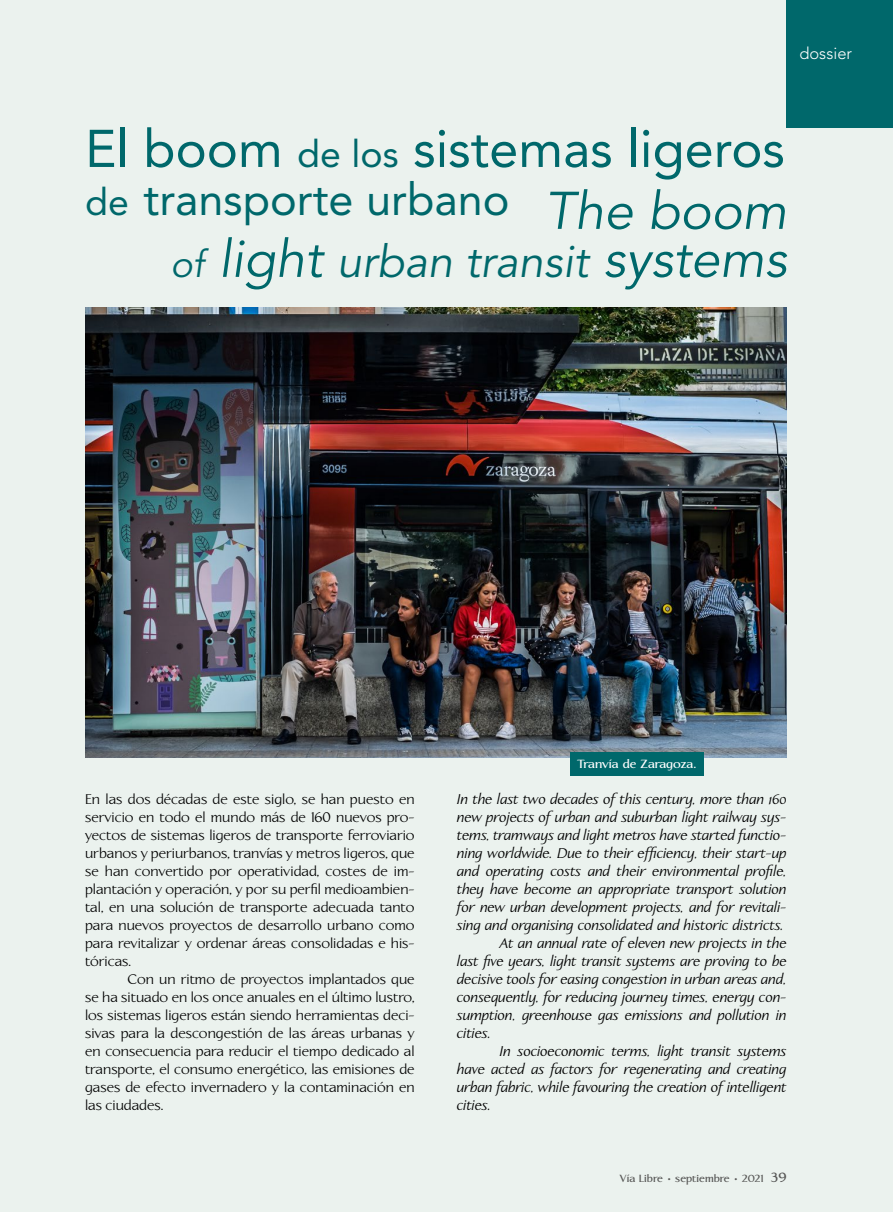
<style>
.page{position:relative;width:893px;height:1212px;background:#ebf2ee}
.page>*{position:absolute;margin:0;border:0;box-sizing:border-box;transform-origin:0 0}
.t1{font:italic 52.5px/48px "Avenir LT";color:#00686b;text-align:right}
.t2{font:52.5px "Avenir LT";color:#00686b}
.t3{font:45px "Avenir LT";color:#00686b}
.t4{font:300 16.5px "Avenir LT";color:#fff}
.t5{font:italic 14.25px "Linotype Aperto";color:#000}
.t6{font:14.25px/18px "Linotype Aperto";color:#000;text-align:justify}
.t7{font:700 12px "Linotype Aperto";color:#fff}
.t8{font:700 10.5px "Linotype Aperto";color:#575756}
.s1{font-size:37.5px}
.s2{font-size:45px}
.s3{font-size:13.5px}
</style>
<div class="page">
<div style="left:787px;top:0;width:106px;height:128px;background:#00686b"></div>
<img style="left:85px;top:308px;width:702px;height:450px">
<div style="left:570px;top:752px;width:134px;height:24px;background:#00686b"></div>
<p class="t4" style="left:799px;top:44px;width:54px">dossier</p>
<h1 class="t2" style="left:85px;top:118px;width:701px">El boom <span class="s1">de los</span> sistemas ligeros</h1>
<h2 class="t3" style="left:85px;top:173px;width:426px"><span class="s1">de</span> transporte urbano</h2>
<h1 class="t1" style="left:170px;top:188px;width:618px">The boom<br><span class="s1">of</span> light <span class="s2">urban transit</span> systems</h1>
<p class="t6" style="left:85px;top:791px;width:331px">En las dos décadas de este siglo, se han puesto en servicio en todo el mundo más de 160 nuevos pro&shy;yectos de sistemas ligeros de transporte ferroviario urbanos y periurbanos, tranvías y metros ligeros, que se han convertido por operatividad, costes de im&shy;plantación y operación, y por su perfil medioambien&shy;tal, en una solución de transporte adecuada tanto para nuevos proyectos de desarrollo urbano como para revitalizar y ordenar áreas consolidadas e his&shy;tóricas.</p>
<p class="t6" style="left:85px;top:971px;width:331px;text-indent:43px">Con un ritmo de proyectos implantados que se ha situado en los once anuales en el último lustro, los sistemas ligeros están siendo herramientas deci&shy;sivas para la descongestión de las áreas urbanas y en consecuencia para reducir el tiempo dedicado al transporte, el consumo energético, las emisiones de gases de efecto invernadero y la contaminación en las ciudades.</p>
<p class="t7" style="left:577px;top:757px;width:120px">Tranvía de Zaragoza.</p>
<p class="t5" style="left:457px;top:791px;width:331px">In the last two decades of this century, more than 160</p>
<p class="t5" style="left:457px;top:809px;width:331px">new projects of urban and suburban light railway sys-</p>
<p class="t5" style="left:457px;top:827px;width:331px">tems, tramways and light metros have started functio-</p>
<p class="t5" style="left:457px;top:845px;width:331px">ning worldwide. Due to their efficiency, their start-up</p>
<p class="t5" style="left:457px;top:863px;width:331px">and operating costs and their environmental profile,</p>
<p class="t5" style="left:457px;top:881px;width:331px">they have become an appropriate transport solution</p>
<p class="t5" style="left:457px;top:899px;width:331px">for new urban development projects, and for revitali-</p>
<p class="t5" style="left:457px;top:917px;width:328px">sing and organising consolidated and historic districts.</p>
<p class="t5" style="left:500px;top:935px;width:288px">At an annual rate of eleven new projects in the</p>
<p class="t5" style="left:457px;top:953px;width:331px">last five years, light transit systems are proving to be</p>
<p class="t5" style="left:457px;top:971px;width:331px">decisive tools for easing congestion in urban areas and,</p>
<p class="t5" style="left:457px;top:989px;width:331px">consequently, for reducing journey times, energy con-</p>
<p class="t5" style="left:457px;top:1007px;width:331px">sumption, greenhouse gas emissions and pollution in</p>
<p class="t5" style="left:457px;top:1025px;width:35px">cities.</p>
<p class="t5" style="left:500px;top:1043px;width:289px">In socioeconomic terms, light transit systems</p>
<p class="t5" style="left:457px;top:1061px;width:331px">have acted as factors for regenerating and creating</p>
<p class="t5" style="left:457px;top:1079px;width:331px">urban fabric, while favouring the creation of intelligent</p>
<p class="t5" style="left:457px;top:1097px;width:35px">cities.</p>
<p class="t8" style="left:620px;top:1172px;width:168px">Vía Libre • septiembre • 2021 <span class="s3">39</span></p>
</div>
